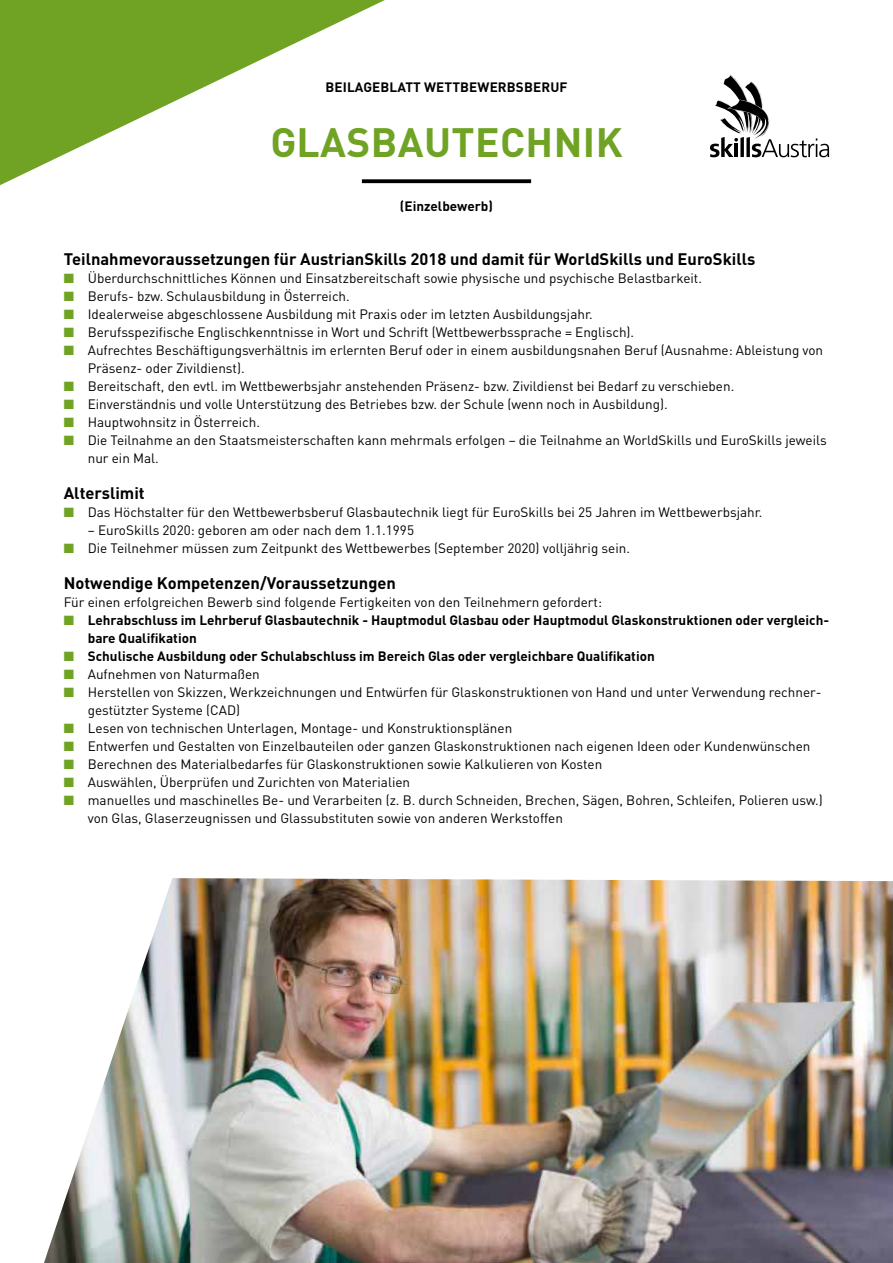
<style>
.page{position:relative;width:893px;height:1263px;background:#fff}
.page>*{position:absolute;margin:0;border:0;box-sizing:border-box;transform-origin:0 0}
.t1{font:700 40.5px "DIN Pro";letter-spacing:.01em;color:#70a324}
.t2{font:700 16.5px "DIN Pro";color:#000}
.t3{font:13.5px/18px "DIN Pro";color:#000}
.t4{font:700 13.5px/18px "DIN Pro";color:#000}
.s1{color:#70a324}
</style>
<div class="page">
<svg style="left:385px;top:179px;width:146px;height:4px"></svg>
<svg style="left:710px;top:75px;width:119px;height:82px"></svg>
<svg style="left:0;top:0;width:385px;height:185px"></svg>
<img style="left:44px;top:878px;width:849px;height:385px">
<p class="t4" style="left:325px;top:78px;width:243px">Beilageblatt Wettbewerbsberuf</p>
<h1 class="t1" style="left:270px;top:115px;width:354px">Glasbautechnik</h1>
<p class="t4" style="left:400px;top:196px;width:95px">(Einzelbewerb)</p>
<p class="t2" style="left:64px;top:247px;width:693px">Teilnahmevoraussetzungen für AustrianSkills 2018 und damit für WorldSkills und EuroSkills</p>
<p class="t3" style="left:64px;top:268px;width:640px"><span class="s1">■</span> Überdurchschnittliches Können und Einsatzbereitschaft sowie physische und psychische Belastbarkeit.</p>
<p class="t3" style="left:64px;top:286px;width:288px"><span class="s1">■</span> Berufs- bzw. Schulausbildung in Österreich.</p>
<p class="t3" style="left:64px;top:304px;width:530px"><span class="s1">■</span> Idealerweise abgeschlossene Ausbildung mit Praxis oder im letzten Ausbildungsjahr.</p>
<p class="t3" style="left:64px;top:322px;width:572px"><span class="s1">■</span> Berufsspezifische Englischkenntnisse in Wort und Schrift (Wettbewerbssprache = Englisch).</p>
<p class="t3" style="left:88px;top:340px;width:737px;text-indent:-24px"><span class="s1">■</span> Aufrechtes Beschäftigungsverhältnis im erlernten Beruf oder in einem ausbildungsnahen Beruf (Ausnahme: Ableistung von<br>Präsenz- oder Zivildienst).</p>
<p class="t3" style="left:64px;top:376px;width:672px"><span class="s1">■</span> Bereitschaft, den evtl. im Wettbewerbsjahr anstehenden Präsenz- bzw. Zivildienst bei Bedarf zu verschieben.</p>
<p class="t3" style="left:64px;top:394px;width:605px"><span class="s1">■</span> Einverständnis und volle Unterstützung des Betriebes bzw. der Schule (wenn noch in Ausbildung).</p>
<p class="t3" style="left:64px;top:412px;width:198px"><span class="s1">■</span> Hauptwohnsitz in Österreich.</p>
<p class="t3" style="left:88px;top:430px;width:740px;text-indent:-24px"><span class="s1">■</span> Die Teilnahme an den Staatsmeisterschaften kann mehrmals erfolgen – die Teilnahme an WorldSkills und EuroSkills jeweils nur ein Mal.</p>
<p class="t2" style="left:64px;top:481px;width:82px">Alterslimit</p>
<p class="t3" style="left:64px;top:502px;width:700px"><span class="s1">■</span> Das Höchstalter für den Wettbewerbsberuf Glasbautechnik liegt für EuroSkills bei 25 Jahren im Wettbewerbsjahr.</p>
<p class="t3" style="left:88px;top:520px;width:328px">– EuroSkills 2020: geboren am oder nach dem 1.1.1995</p>
<p class="t3" style="left:64px;top:538px;width:568px"><span class="s1">■</span> Die Teilnehmer müssen zum Zeitpunkt des Wettbewerbes (September 2020) volljährig sein.</p>
<p class="t2" style="left:64px;top:571px;width:334px">N otwendige Kompetenzen/Voraussetzungen</p>
<p class="t3" style="left:64px;top:592px;width:540px">Für einen erfolgreichen Bewerb sind folgende Fertigkeiten von den Teilnehmern gefordert:</p>
<p class="t4" style="left:88px;top:610px;width:743px;text-indent:-24px"><span class="s1">■</span> Lehrabschluss im Lehrberuf Glasbautechnik - Hauptmodul Glasbau oder Hauptmodul Glaskonstruktionen oder vergleich&shy;bare Qualifikation</p>
<p class="t4" style="left:64px;top:646px;width:593px"><span class="s1">■</span> Schulische Ausbildung oder Schulabschluss im Bereich Glas oder vergleichbare Qualifikation</p>
<p class="t3" style="left:64px;top:664px;width:197px"><span class="s1">■</span> Aufnehmen von Naturmaßen</p>
<p class="t3" style="left:88px;top:682px;width:735px;text-indent:-24px"><span class="s1">■</span> Herstellen von Skizzen, Werkzeichnungen und Entwürfen für Glaskonstruktionen von Hand und unter Verwendung rechner&shy;gestützter Systeme (CAD)</p>
<p class="t3" style="left:64px;top:718px;width:450px"><span class="s1">■</span> Lesen von technischen Unterlagen, Montage- und Konstruktionsplänen</p>
<p class="t3" style="left:64px;top:736px;width:748px"><span class="s1">■</span> Entwerfen und Gestalten von Einzelbauteilen oder ganzen Glaskonstruktionen nach eigenen Ideen oder Kundenwünschen</p>
<p class="t3" style="left:64px;top:754px;width:540px"><span class="s1">■</span> Berechnen des Materialbedarfes für Glaskonstruktionen sowie Kalkulieren von Kosten</p>
<p class="t3" style="left:64px;top:772px;width:348px"><span class="s1">■</span> Auswählen, Überprüfen und Zurichten von Materialien</p>
<p class="t3" style="left:88px;top:790px;width:737px;text-indent:-24px"><span class="s1">■</span> manuelles und maschinelles Be- und Verarbeiten (z. B. durch Schneiden, Brechen, Sägen, Bohren, Schleifen, Polieren usw.) von Glas, Glaserzeugnissen und Glassubstituten sowie von anderen Werkstoffen</p>
</div>
